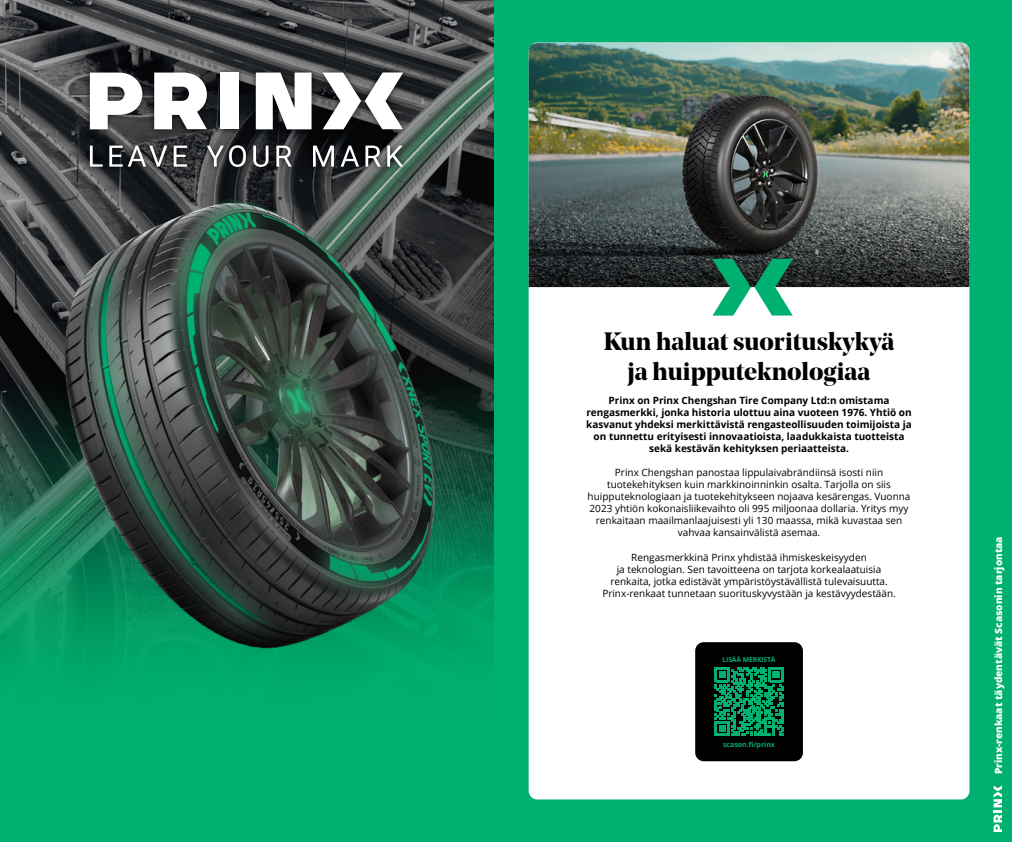
<style>
.page{position:relative;width:1012px;height:842px;background:#00b070}
.page>*{position:absolute;margin:0;border:0;box-sizing:border-box;transform-origin:0 0}
.t1{font:700 25px/30px "Noe Display";color:#000;text-align:center}
.t2{font:10px/12px "Open Sans";color:#000;text-align:center}
.t3{font:700 10px/12px "Open Sans";color:#000;text-align:center}
.t4{font:800 10px "Open Sans";color:#fff}
.t5{font:700 7px "Open Sans";color:#00b070}
.t6{font:700 6.8px "Open Sans";letter-spacing:-.015em;color:#00b070}
</style>
<div class="page">
<img style="left:0;top:0;width:493px;height:670px">
<img style="left:28px;top:0;width:430px;height:670px">
<div style="left:85px;top:67px;width:324px;height:106px;background:#000;opacity:.75"></div>
<svg style="left:256px;top:73px;width:56px;height:56px;background:#dadada"></svg>
<div style="left:220px;top:73px;width:18px;height:56px;background:#fff"></div>
<svg style="left:90px;top:73px;width:52px;height:56px;background:#c4c4c4"></svg>
<svg style="left:154px;top:73px;width:53px;height:56px;background:#cfcfd0"></svg>
<svg style="left:322px;top:72px;width:81px;height:57px;background:#9b9c9c"></svg>
<svg style="left:90px;top:146px;width:13px;height:21px"></svg>
<svg style="left:109px;top:146px;width:58px;height:21px"></svg>
<svg style="left:174px;top:146px;width:13px;height:21px"></svg>
<svg style="left:207px;top:145px;width:39px;height:22px"></svg>
<svg style="left:253px;top:146px;width:15px;height:21px"></svg>
<svg style="left:276px;top:146px;width:16px;height:21px"></svg>
<svg style="left:313px;top:146px;width:21px;height:21px"></svg>
<svg style="left:341px;top:146px;width:18px;height:21px"></svg>
<svg style="left:365px;top:146px;width:16px;height:21px"></svg>
<svg style="left:387px;top:146px;width:16px;height:21px"></svg>
<div style="left:529px;top:43px;width:440px;height:756px;background:#fff;border-radius:9px"></div>
<svg style="left:994px;top:785px;width:8px;height:47px"></svg>
<div style="left:695px;top:642px;width:108px;height:119px;background:#000;border-radius:9px"></div>
<svg style="left:715px;top:667px;width:68px;height:69px"></svg>
<img style="left:529px;top:43px;width:440px;height:244px">
<svg style="left:712px;top:259px;width:81px;height:57px"></svg>
<h1 class="t1" style="left:604px;top:326px;width:292px">Kun haluat suorituskykyä ja huipputeknologiaa</h1>
<p class="t3" style="left:586px;top:395px;width:327px">Prinx on Prinx Chengshan Tire Company Ltd:n omistama rengasmerkki, jonka historia ulottuu aina vuoteen 1976. Yhtiö on kasvanut yhdeksi merkittävistä rengasteollisuuden toimijoista ja on tunnettu erityisesti innovaatioista, laadukkaista tuotteista sekä kestävän kehityksen periaatteista.</p>
<p class="t2" style="left:588px;top:467px;width:324px">Prinx Chengshan panostaa lippulaivabrändiinsä isosti niin tuotekehityksen kuin markkinoinninkin osalta. Tarjolla on siis huipputeknologiaan ja tuotekehitykseen nojaava kesärengas. Vuonna 2023 yhtiön kokonaisliikevaihto oli 995 miljoonaa dollaria. Yritys myy renkaitaan maailmanlaajuisesti yli 130 maassa, mikä kuvastaa sen vahvaa kansainvälistä asemaa.</p>
<p class="t2" style="left:602px;top:551px;width:295px">Rengasmerkkinä Prinx yhdistää ihmiskeskeisyyden<br>ja teknologian. Sen tavoitteena on tarjota korkealaatuisia renkaita, jotka edistävät ympäristöystävällistä tulevaisuutta.<br>Prinx-renkaat tunnetaan suorituskyvystään ja kestävyydestään.</p>
<p class="t6" style="left:722px;top:654px;width:55px">LISÄÄ MERKISTÄ</p>
<p class="t5" style="left:723px;top:739px;width:53px">scason.fi/prinx</p>
<p class="t4" style="left:991px;top:774px;width:240px;rotate:-90deg">Prinx-renkaat täydentävät Scasonin tarjontaa</p>
</div>
